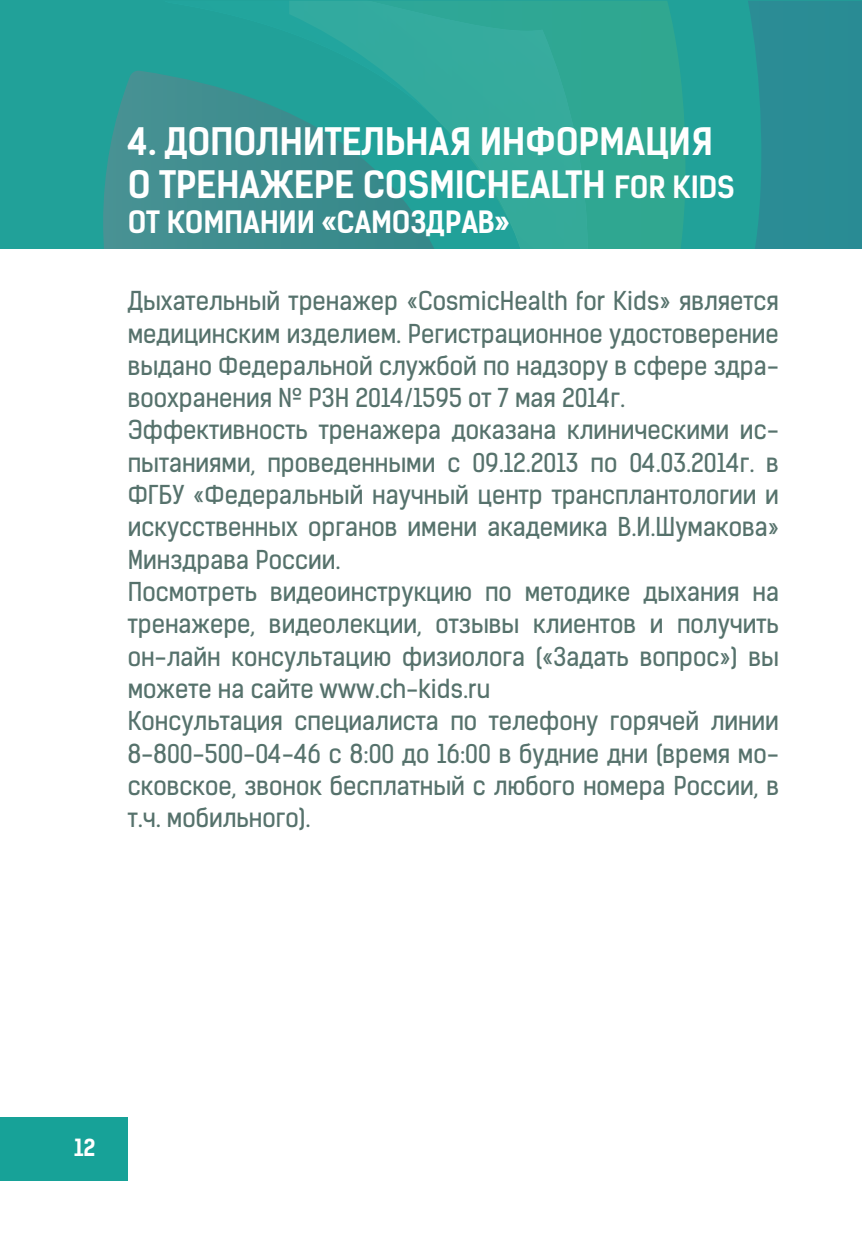
<style>
.page{position:relative;width:862px;height:1244px;background:#fff}
.page>*{position:absolute;margin:0;border:0;box-sizing:border-box;transform-origin:0 0}
.t1{font:36px/43.2px "Kelson Sans Bold RU";letter-spacing:-.01em;color:#fff}
.t2{font:29.25px "Kelson Sans Bold RU";letter-spacing:-.01em;color:#fff}
.t3{font:24.75px/32.4px "Kelson Sans Regular RU";color:#56726c}
.t4{font:22.5px "Kelson Sans Bold RU";color:#fff}
.s1{font-size:29.25px}
</style>
<div class="page">
<div style="left:0;top:1117px;width:128px;height:63px;background:#17a298"></div>
<div style="left:0;top:1px;width:861px;height:248px;background:#21a199"></div>
<svg style="left:103px;top:71px;width:52px;height:178px"></svg>
<svg style="left:748px;top:1px;width:113px;height:248px;background:#298d94"></svg>
<div style="left:611px;top:1px;width:74px;height:248px;background:#30a790"></div>
<svg style="left:155px;top:1px;width:456px;height:248px"></svg>
<h1 class="t1" style="left:128px;top:120px;width:608px">4. ДОПОЛНИТЕЛЬНАЯ ИНФОРМАЦИЯ<br>О ТРЕНАЖЕРЕ COSMICHEALTH <span class="s1">FOR KIDS</span></h1>
<p class="t2" style="left:128px;top:204px;width:383px">ОТ КОМПАНИИ «САМОЗДРАВ»</p>
<p class="t3" style="left:128px;top:285px;width:652px">Дыхательный тренажер «CosmicHealth for Kids» является медицинским изделием. Регистрационное удостоверение выдано Федеральной службой по надзору в сфере здра&shy;воохранения № РЗН 2014/1595 от 7 мая 2014г.<br>Эффективность тренажера доказана клиническими ис&shy;пытаниями, проведенными с 09.12.2013 по 04.03.2014г. в ФГБУ «Федеральный научный центр трансплантологии и искусственных органов имени академика В.И.Шумакова» Минздрава России.<br>Посмотреть видеоинструкцию по методике дыхания на тренажере, видеолекции, отзывы клиентов и получить он-лайн консультацию физиолога («Задать вопрос») вы можете на сайте www.ch-kids.ru<br>Консультация специалиста по телефону горячей линии 8-800-500-04-46 с 8:00 до 16:00 в будние дни (время мо&shy;сковское, звонок бесплатный с любого номера России, в т.ч. мобильного).</p>
<p class="t4" style="left:74px;top:1133px;width:23px">12</p>
</div>
